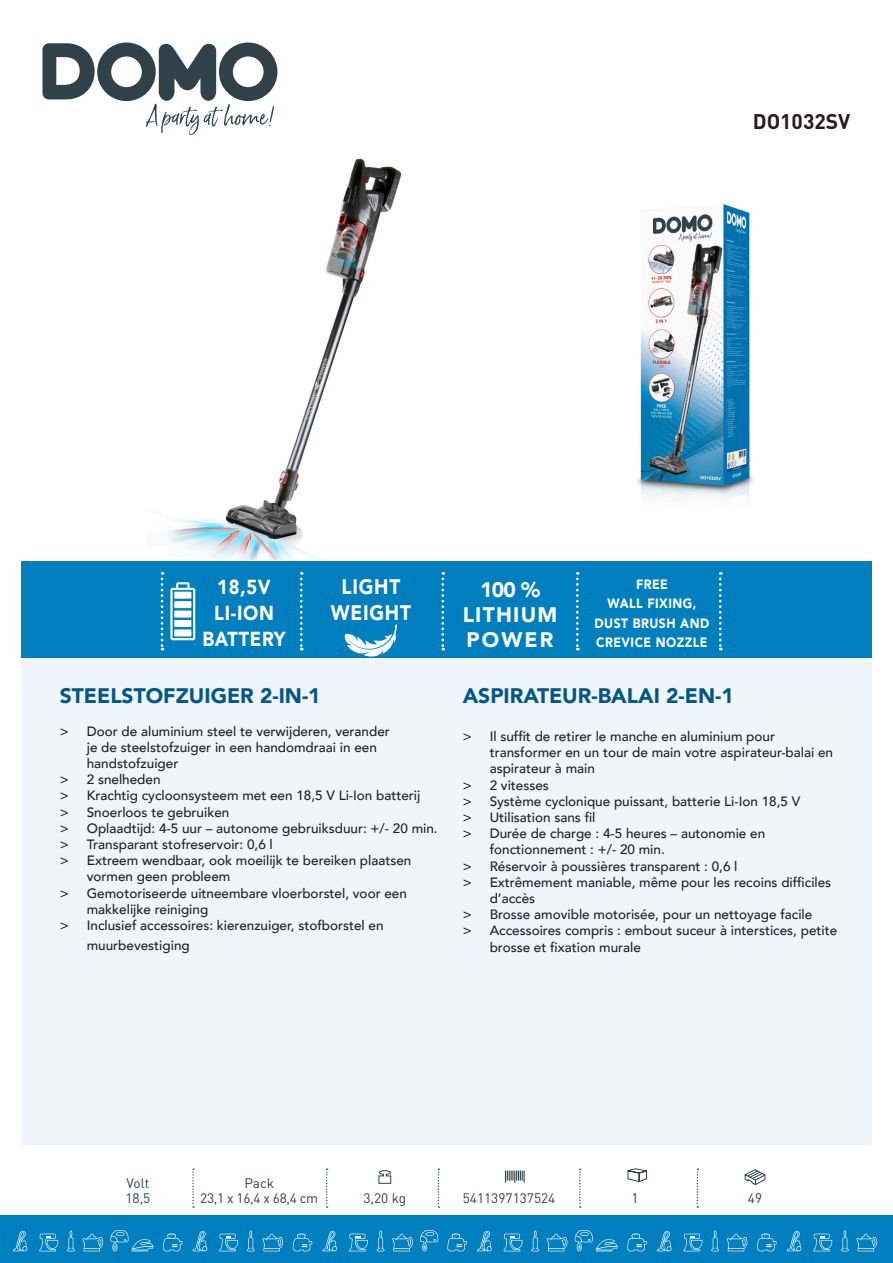
<style>
.page{position:relative;width:893px;height:1263px;background:#fff}
.page>*{position:absolute;margin:0;border:0;box-sizing:border-box;transform-origin:0 0}
.Titel{font:900 21px "Avenir";color:#005886}
.Product_leeg{font:900 21px "Avenir";letter-spacing:.04em;color:#fff;scale:.9 1}
.Product_leeg-2{font:900 21px "Avenir";letter-spacing:.04em;color:#fff}
.Modelnummer{font:700 21px "DIN";color:#231f20}
.Product_leeg-3{font:900 21px "Avenir";letter-spacing:.06em;color:#fff}
.Product_leeg-4{font:900 20.25px "Avenir";letter-spacing:.04em;color:#fff;scale:.9 1}
.t1{font:13.65px "DIN";color:#31414a}
.t2{font:500 13.5px/16.2px "Avenir";color:#231f20}
.Product_leeg-5{font:900 13.5px/19.5px "Avenir";letter-spacing:.04em;color:#fff;scale:.9 1}
</style>
<div class="page">
<div style="left:21px;top:658px;width:851px;height:486px;background:#eff5fa"></div>
<svg style="left:43px;top:43px;width:234px;height:92px"></svg>
<div style="left:0;top:1215px;width:893px;height:48px;background:#007fbf"></div>
<svg style="left:505px;top:1170px;width:20px;height:12px"></svg>
<svg style="left:378px;top:1170px;width:14px;height:14px"></svg>
<svg style="left:627px;top:1168px;width:20px;height:14px"></svg>
<svg style="left:744px;top:1169px;width:22px;height:16px"></svg>
<svg style="left:192px;top:1168px;width:2px;height:40px"></svg>
<svg style="left:326px;top:1168px;width:2px;height:40px"></svg>
<svg style="left:438px;top:1168px;width:1px;height:40px"></svg>
<svg style="left:579px;top:1168px;width:2px;height:40px"></svg>
<svg style="left:697px;top:1168px;width:1px;height:40px"></svg>
<svg style="left:13px;top:1231px;width:14px;height:20px"></svg>
<svg style="left:67px;top:1230px;width:8px;height:21px"></svg>
<svg style="left:82px;top:1233px;width:21px;height:18px"></svg>
<svg style="left:39px;top:1234px;width:19px;height:17px"></svg>
<svg style="left:110px;top:1230px;width:43px;height:21px"></svg>
<svg style="left:193px;top:1231px;width:14px;height:20px"></svg>
<svg style="left:163px;top:1233px;width:19px;height:18px"></svg>
<svg style="left:247px;top:1230px;width:8px;height:21px"></svg>
<svg style="left:262px;top:1233px;width:21px;height:18px"></svg>
<svg style="left:219px;top:1234px;width:19px;height:17px"></svg>
<svg style="left:323px;top:1231px;width:14px;height:20px"></svg>
<svg style="left:293px;top:1233px;width:19px;height:18px"></svg>
<svg style="left:377px;top:1230px;width:7px;height:21px"></svg>
<svg style="left:420px;top:1230px;width:19px;height:21px"></svg>
<svg style="left:392px;top:1233px;width:21px;height:18px"></svg>
<svg style="left:349px;top:1234px;width:19px;height:17px"></svg>
<svg style="left:477px;top:1231px;width:15px;height:20px"></svg>
<svg style="left:447px;top:1233px;width:20px;height:18px"></svg>
<svg style="left:531px;top:1230px;width:8px;height:21px"></svg>
<svg style="left:547px;top:1233px;width:20px;height:18px"></svg>
<svg style="left:504px;top:1234px;width:18px;height:17px"></svg>
<svg style="left:574px;top:1230px;width:44px;height:21px"></svg>
<svg style="left:657px;top:1231px;width:14px;height:20px"></svg>
<svg style="left:627px;top:1233px;width:20px;height:18px"></svg>
<svg style="left:711px;top:1230px;width:8px;height:21px"></svg>
<svg style="left:727px;top:1233px;width:20px;height:18px"></svg>
<svg style="left:684px;top:1234px;width:18px;height:17px"></svg>
<svg style="left:787px;top:1231px;width:14px;height:20px"></svg>
<svg style="left:757px;top:1233px;width:19px;height:18px"></svg>
<svg style="left:841px;top:1230px;width:8px;height:21px"></svg>
<svg style="left:856px;top:1233px;width:21px;height:18px"></svg>
<svg style="left:813px;top:1234px;width:19px;height:17px"></svg>
<div style="left:21px;top:561px;width:851px;height:97px;background:#007fbf"></div>
<svg style="left:300px;top:572px;width:3px;height:78px"></svg>
<svg style="left:441px;top:572px;width:3px;height:78px"></svg>
<svg style="left:576px;top:572px;width:3px;height:78px"></svg>
<svg style="left:719px;top:572px;width:3px;height:78px"></svg>
<svg style="left:161px;top:572px;width:2px;height:78px"></svg>
<svg style="left:170px;top:582px;width:25px;height:58px"></svg>
<div style="left:174px;top:629px;width:17px;height:7px;background:#fff"></div>
<div style="left:174px;top:620px;width:17px;height:7px;background:#fff"></div>
<div style="left:174px;top:610px;width:17px;height:7px;background:#fff"></div>
<div style="left:174px;top:601px;width:17px;height:7px;background:#fff"></div>
<div style="left:174px;top:592px;width:17px;height:7px;background:#fff"></div>
<svg style="left:344px;top:624px;width:53px;height:33px"></svg>
<img style="left:164px;top:158px;width:238px;height:401px">
<img style="left:637px;top:204px;width:117px;height:298px">
<p class="Modelnummer" style="left:753px;top:108px;width:99px">DO1032SV</p>
<p class="Product_leeg-4" style="left:217px;top:569px;width:61px">18,5V</p>
<p class="Product_leeg-4" style="left:214px;top:595px;width:68px">LI-ION</p>
<p class="Product_leeg-4" style="left:202px;top:621px;width:94px">BATTERY</p>
<p class="Product_leeg" style="left:341px;top:569px;width:67px">LIGHT</p>
<p class="Product_leeg" style="left:331px;top:595px;width:90px">WEIGHT</p>
<p class="Titel" style="left:60px;top:678px;width:262px">STEELSTOFZUIGER 2-IN-1</p>
<p class="t2" style="left:87px;top:722px;width:305px;text-indent:-27px">&gt; Door de aluminium steel te verwijderen, verander je de steelstofzuiger in een handomdraai in een handstofzuiger</p>
<p class="t2" style="left:60px;top:771px;width:102px">&gt; 2 snelheden</p>
<p class="t2" style="left:60px;top:787px;width:362px">&gt; Krachtig cycloonsysteem met een 18,5 V Li-Ion batterij</p>
<p class="t2" style="left:60px;top:803px;width:171px">&gt; Snoerloos te gebruiken</p>
<p class="t2" style="left:60px;top:819px;width:379px">&gt; Oplaadtijd: 4-5 uur – autonome gebruiksduur: +/- 20 min.</p>
<p class="t2" style="left:60px;top:835px;width:215px">&gt; Transparant stofreservoir: 0,6 l</p>
<p class="t2" style="left:87px;top:852px;width:326px;text-indent:-27px">&gt; Extreem wendbaar, ook moeilijk te bereiken plaatsen vormen geen probleem</p>
<p class="t2" style="left:87px;top:884px;width:322px;text-indent:-27px">&gt; Gemotoriseerde uitneembare vloerborstel, voor een makkelijke reiniging</p>
<p class="t2" style="left:87px;top:915px;width:298px;line-height:19.8px;text-indent:-27px">&gt; Inclusief accessoires: kierenzuiger, stofborstel en muurbevestiging</p>
<p class="Product_leeg-2" style="left:480px;top:571px;width:62px">100 %</p>
<p class="Product_leeg-3" style="left:463px;top:596px;width:96px">LITHIUM</p>
<p class="Product_leeg-2" style="left:467px;top:622px;width:88px">POWER</p>
<p class="Product_leeg-5" style="left:636px;top:574px;width:37px">FREE</p>
<p class="Product_leeg-5" style="left:607px;top:593px;width:100px">WALL FIXING,</p>
<p class="Product_leeg-5" style="left:595px;top:613px;width:129px">DUST BRUSH AND<br>CREVICE NOZZLE</p>
<p class="Titel" style="left:463px;top:678px;width:273px">ASPIRATEUR-BALAI 2-EN-1</p>
<p class="t2" style="left:490px;top:727px;width:345px;text-indent:-27px">&gt; Il suffit de retirer le manche en aluminium pour transformer en un tour de main votre aspirateur-balai en aspirateur à main</p>
<p class="t2" style="left:463px;top:776px;width:88px">&gt; 2 vitesses</p>
<p class="t2" style="left:463px;top:792px;width:339px">&gt; Système cyclonique puissant, batterie Li-Ion 18,5 V</p>
<p class="t2" style="left:463px;top:808px;width:134px">&gt; Utilisation sans fil</p>
<p class="t2" style="left:490px;top:825px;width:277px;text-indent:-27px">&gt; Durée de charge : 4-5 heures – autonomie en fonctionnement : +/- 20 min.</p>
<p class="t2" style="left:463px;top:857px;width:276px">&gt; Réservoir à poussières transparent : 0,6 l</p>
<p class="t2" style="left:490px;top:873px;width:343px;text-indent:-27px">&gt; Extrêmement maniable, même pour les recoins difficiles d’accès</p>
<p class="t2" style="left:463px;top:906px;width:351px">&gt; Brosse amovible motorisée, pour un nettoyage facile</p>
<p class="t2" style="left:490px;top:922px;width:349px;text-indent:-27px">&gt; Accessoires compris : embout suceur à interstices, petite brosse et fixation murale</p>
<p class="t1" style="left:127px;top:1174px;width:24px">Volt</p>
<p class="t1" style="left:125px;top:1189px;width:26px">18,5</p>
<p class="t1" style="left:363px;top:1189px;width:44px">3,20 kg</p>
<p class="t1" style="left:463px;top:1189px;width:94px">5411397137524</p>
<p class="t1" style="left:631px;top:1189px;width:9px">1</p>
<p class="t1" style="left:748px;top:1190px;width:16px">49</p>
<p class="t1" style="left:244px;top:1174px;width:31px">Pack</p>
<p class="t1" style="left:200px;top:1189px;width:120px">23,1 x 16,4 x 68,4 cm</p>
</div>
